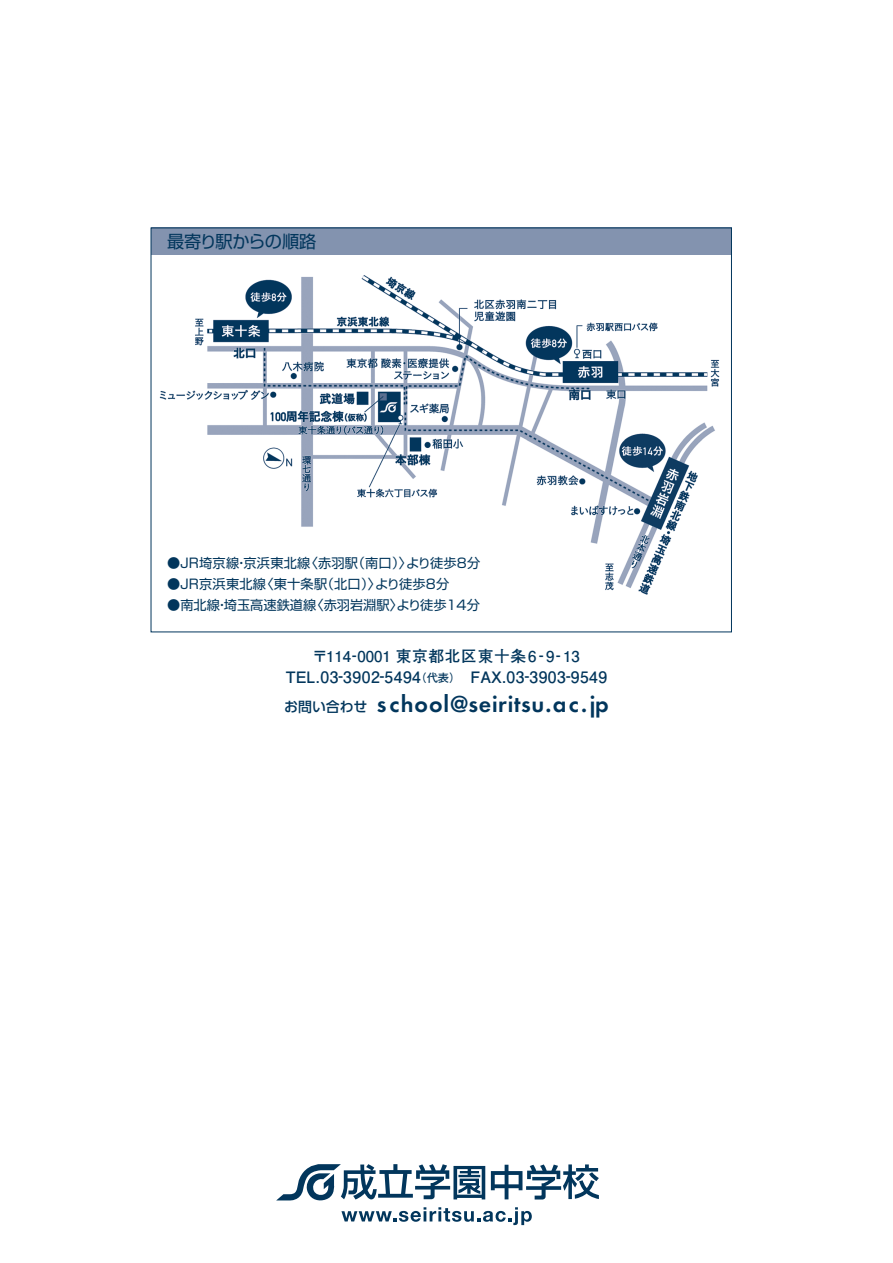
<style>
.page{position:relative;width:893px;height:1263px;background:#fff}
.page>*{position:absolute;margin:0;border:0;box-sizing:border-box;transform-origin:0 0}
.t1{font:600 24px "Futura T";letter-spacing:.03em;color:#02365c}
.t2{font:17.25px "Shin Go Pr 6";letter-spacing:-.025em;color:#02365c}
.t3{font:700 15.75px "Futo Go B101 Pr 6";letter-spacing:.03em;color:#02365c}
.t4{font:700 15px "Futo Go B101 Pr 6";color:#02365c}
.t5{font:13.2px "Shin Go Pr 6";letter-spacing:.015em;color:#02365c}
.s1{font-size:15.75px}
.s2{font-size:11.25px}
.s3{font-family:"UD Shin Go Pro";font-weight:500;font-size:13.95px}
</style>
<div class="page">
<div style="left:151px;top:228px;width:580px;height:27px;background:#8393af"></div>
<img style="left:159px;top:275px;width:561px;height:320px">
<svg style="left:276px;top:1164px;width:323px;height:61px"></svg>
<h2 class="t2" style="left:167px;top:227px;width:151px">最寄り駅からの順路</h2>
<p class="t5" style="left:167px;top:552px;width:315px">●JR埼京線・京浜東北線〈赤羽駅（南口）〉より徒歩8分</p>
<p class="t5" style="left:167px;top:573px;width:284px">●JR京浜東北線〈東十条駅（北口）〉より徒歩8分</p>
<p class="t5" style="left:167px;top:594px;width:314px">●南北線・埼玉高速鉄道線〈赤羽岩淵駅〉より徒歩14分</p>
<p class="t4" style="left:312px;top:644px;width:269px">〒114‐0001 <span class="s1">東京都北区東十条</span>6‐9‐13</p>
<p class="t3" style="left:286px;top:665px;width:323px">TEL.03‐3902‐5494<span class="s2">（代表）</span>　FAX.03‐3903‐9549</p>
<h1 class="t1" style="left:284px;top:690px;width:326px"><span class="s3">お問い合わせ</span> school@seiritsu.ac.jp</h1>
</div>
